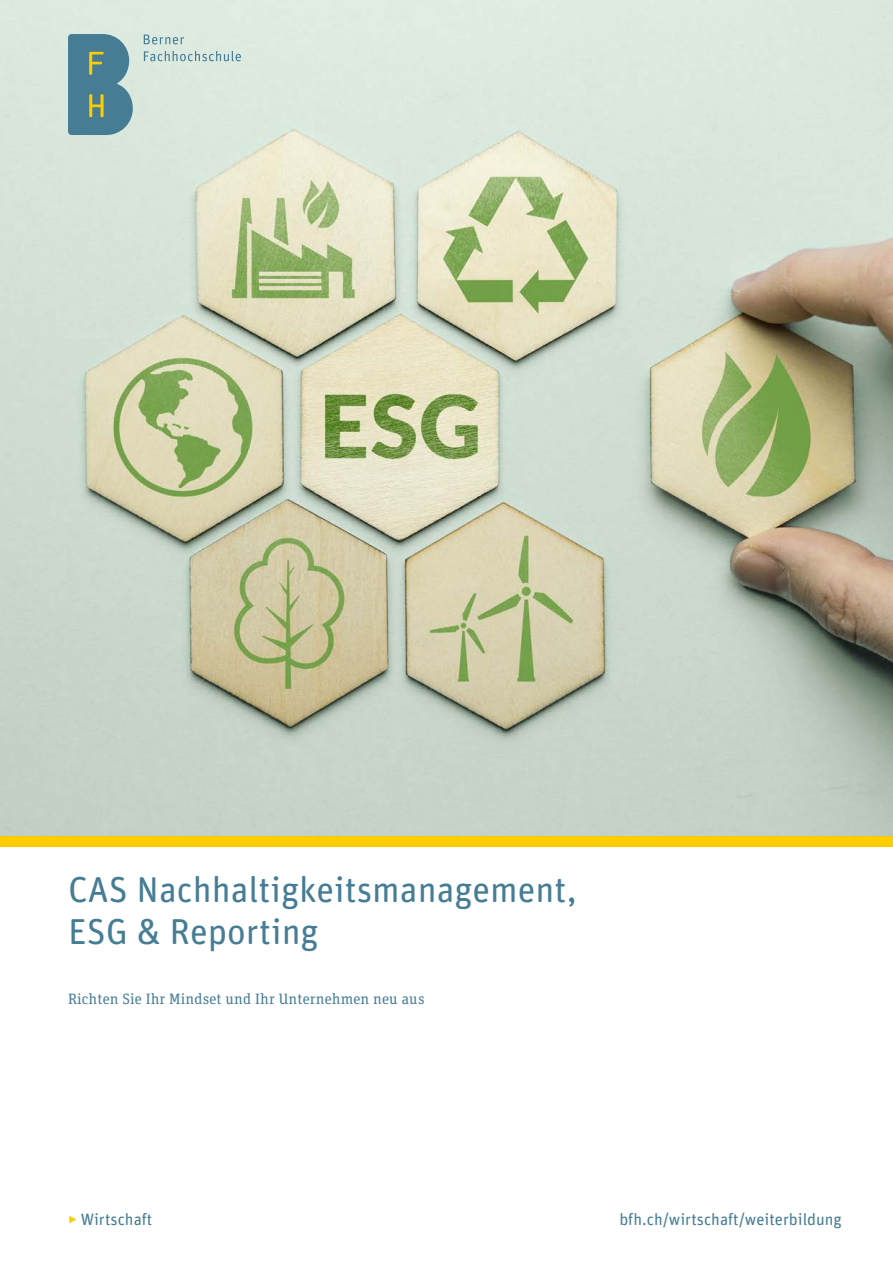
<style>
.page{position:relative;width:893px;height:1263px;background:#fff}
.page>*{position:absolute;margin:0;border:0;box-sizing:border-box;transform-origin:0 0}
.t1{font:36px/42.5px "Unit Rounded Pro";color:#467d95}
.t2{font:16.5px "Unit Rounded Pro";color:#467d95}
.t3{font:15px "Unit Slab Pro";letter-spacing:.01em;color:#467d95}
.s1{font-weight:300;color:#fc0}
</style>
<div class="page">
<img style="left:0;top:0;width:893px;height:837px">
<div style="left:0;top:837px;width:893px;height:10px;background:#fc0"></div>
<svg style="left:68px;top:34px;width:65px;height:101px"></svg>
<svg style="left:144px;top:35px;width:40px;height:9px"></svg>
<svg style="left:144px;top:51px;width:97px;height:10px"></svg>
<h1 class="t1" style="left:68px;top:866px;width:510px">CAS Nachhaltigkeitsmanagement,<br>ESG &amp; Reporting</h1>
<p class="t3" style="left:68px;top:988px;width:358px">Richten Sie Ihr Mindset und Ihr Unternehmen neu aus</p>
<p class="t2" style="left:68px;top:1207px;width:86px"><span class="s1">‣</span> Wirtschaft</p>
<p class="t2" style="left:619px;top:1207px;width:224px">bfh.ch/wirtschaft/weiterbildung</p>
</div>
